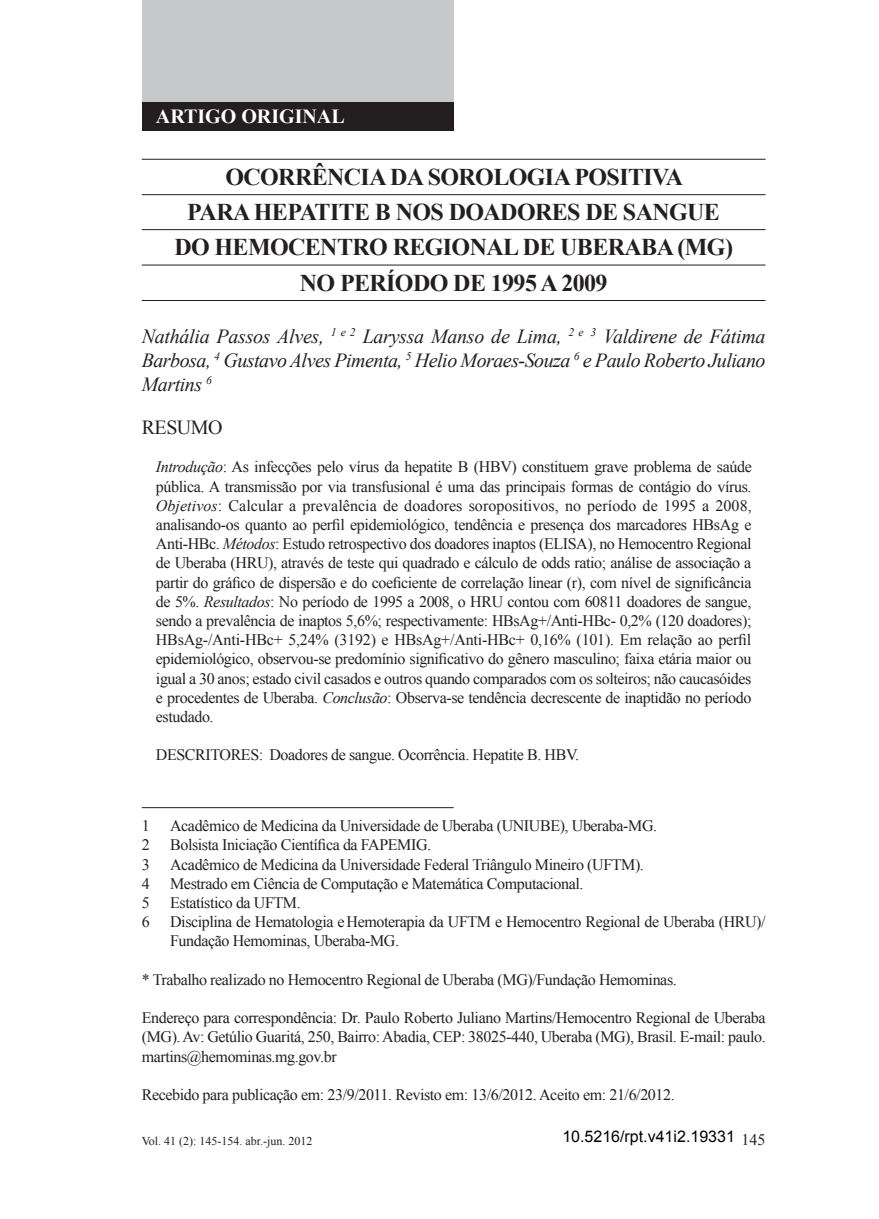
<style>
.page{position:relative;width:879px;height:1219px;background:#fff}
.page>*{position:absolute;margin:0;border:0;box-sizing:border-box;transform-origin:0 0}
.t1{font:700 24px/35.4px "Times New Roman";letter-spacing:-.025em;color:#231f20}
.t2{font:italic 20px/24px "Times New Roman";letter-spacing:-.025em;color:#231f20;text-align:justify}
.t3{font:700 20px "Times New Roman";color:#fff}
.t4{font:20px "Times New Roman";letter-spacing:-.025em;color:#231f20}
.t5{font:16px/19.2px "Times New Roman";letter-spacing:-.025em;color:#231f20;text-align:justify}
.t6{font:16px "Arial";color:#000}
.t7{font:12px "Times New Roman";color:#231f20}
.s1{font-style:italic}
</style>
<div class="page">
<div style="left:142px;top:0;width:312px;height:102px;background:#c7c8ca"></div>
<div style="left:142px;top:102px;width:312px;height:28px;background:#231f20"></div>
<hr style="left:142px;top:159px;width:623px;height:1px;background:#231f20">
<hr style="left:142px;top:194px;width:623px;height:1px;background:#231f20">
<hr style="left:142px;top:229px;width:623px;height:1px;background:#231f20">
<hr style="left:142px;top:265px;width:623px;height:1px;background:#231f20">
<hr style="left:142px;top:300px;width:623px;height:1px;background:#231f20">
<hr style="left:142px;top:807px;width:312px;height:1px;background:#231f20">
<p class="t3" style="left:156px;top:102px;width:190px">ARTIGO ORIGINAL</p>
<h1 class="t1" style="left:225px;top:159px;width:53px">OCORR</h1>
<h1 class="t1" style="left:312px;top:159px;width:146px">ÊNCIA DA SOROLOGI</h1>
<h1 class="t1" style="left:554px;top:159px;width:131px">A POSITIVA</h1>
<h1 class="t1" style="left:187px;top:194px;width:534px">PARA HEPATITE B NO S DOADORES DE SANGUE</h1>
<h1 class="t1" style="left:174px;top:229px;width:164px">DO HEMOCENTRO</h1>
<h1 class="t1" style="left:393px;top:229px;width:49px">REGION</h1>
<h1 class="t1" style="left:300px;top:229px;width:435px;text-indent:187px">AL DE UBERABA (MG)<br>NO PERÍODO DE 1995 A 2009</h1>
<p class="t2" style="left:142px;top:324px;width:625px">Nathália Passos Alves, <sup>1</sup> <sup>e</sup> <sup>2</sup> Laryssa Manso de Lima, <sup>2</sup> <sup>e</sup> <sup>3</sup> Valdirene de Fátima Barbosa, <sup>4</sup> Gustavo Alves Pimenta, <sup>5</sup> Helio Moraes-Souza <sup>6</sup> e Paulo Roberto Juliano Martins <sup>6</sup></p>
<p class="t4" style="left:142px;top:414px;width:82px">RESUMO</p>
<p class="t5" style="left:156px;top:457px;width:597px"><span class="s1">Introdução</span>: As infecções pelo vírus da hepatite B (HBV) constituem grave problema de saúde pública. A transmissão por via transfusional é uma das principais formas de contágio do vírus.<br><span class="s1">Objetivos</span>: Calcular a prevalência de doadores soropositivos, no período de 1995 a 2008, analisando-os quanto ao perfil epidemiológico, tendência e presença dos marcadores HBsAg e Anti-HBc. <span class="s1">Métodos</span>: Estudo retrospectivo dos doadores inaptos (ELISA), no Hemocentro Regional de Uberaba (HRU), através de teste qui quadrado e cálculo de odds ratio; análise de associação a partir do gráfico de dispersão e do coeficiente de correlação linear (r), com nível de significância de 5%. <span class="s1">Resultados</span>: No período de 1995 a 2008, o HRU contou com 60811 doadores de sangue, sendo a prevalência de inaptos 5,6%; respectivamente: HBsAg+/Anti-HBc- 0,2% (120 doadores); HBsAg-/Anti-HBc+ 5,24% (3192) e HBsAg+/Anti-HBc+ 0,16% (101). Em relação ao perfil epidemiológico, observou-se predomínio significativo do gênero masculino; faixa etária maior ou igual a 30 anos; estado civil casados e outros quando comparados com os solteiros; não caucasóides e procedentes de Uberaba. <span class="s1">Conclusão</span>: Observa-se tendência decrescente de inaptidão no período estudado.</p>
<p class="t5" style="left:156px;top:745px;width:425px">DESCRITORES: Doadores de sangue. Ocorrência. Hepatite B. HBV.</p>
<p class="t5" style="left:142px;top:816px;width:9px">1</p>
<p class="t5" style="left:170px;top:816px;width:488px">Acadêmico de Medicina da Universidade de Uberaba (UNIUBE), Uberaba-MG.</p>
<p class="t5" style="left:142px;top:835px;width:9px">2</p>
<p class="t5" style="left:170px;top:835px;width:262px">Bolsista Iniciação Científica da FAPEMIG.</p>
<p class="t5" style="left:142px;top:854px;width:9px">3</p>
<p class="t5" style="left:170px;top:854px;width:475px">Acadêmico de Medicina da Universidade Federal Triângulo Mineiro (UFTM).</p>
<p class="t5" style="left:142px;top:873px;width:9px">4</p>
<p class="t5" style="left:170px;top:873px;width:415px">Mestrado em Ciência de Computação e Matemática Computacional.</p>
<p class="t5" style="left:142px;top:893px;width:9px">5</p>
<p class="t5" style="left:170px;top:893px;width:132px">Estatístico da UFTM.</p>
<p class="t5" style="left:142px;top:912px;width:9px">6</p>
<p class="t5" style="left:170px;top:912px;width:597px">Disciplina de Hematologia eHemoterapia da UFTM e Hemocentro Regional de Uberaba (HRU)/<br>Fundação Hemominas, Uberaba-MG.</p>
<p class="t5" style="left:142px;top:969px;width:536px">* Trabalho realizado no Hemocentro Regional de Uberaba (MG)/Fundação Hemominas.</p>
<p class="t5" style="left:142px;top:1008px;width:625px">Endereço para correspondência: Dr. Paulo Roberto Juliano Martins/Hemocentro Regional de Uberaba (MG). Av: Getúlio Guaritá, 250, Bairro: Abadia, CEP: 38025-440, Uberaba (MG), Brasil. E-mail: paulo. martins@hemominas.mg.gov.br</p>
<p class="t5" style="left:142px;top:1085px;width:534px">Recebido para publicação em: 23/9/2011. Revisto em: 13/6/2012. Aceito em: 21/6/2012.</p>
<p class="t6" style="left:562px;top:1126px;width:174px">10.5216/rpt.v41i2.19331</p>
<p class="t7" style="left:142px;top:1133px;width:172px">Vol. 41 (2): 145-154. abr.-jun. 2012</p>
<p class="t5" style="left:741px;top:1130px;width:25px">145</p>
</div>
